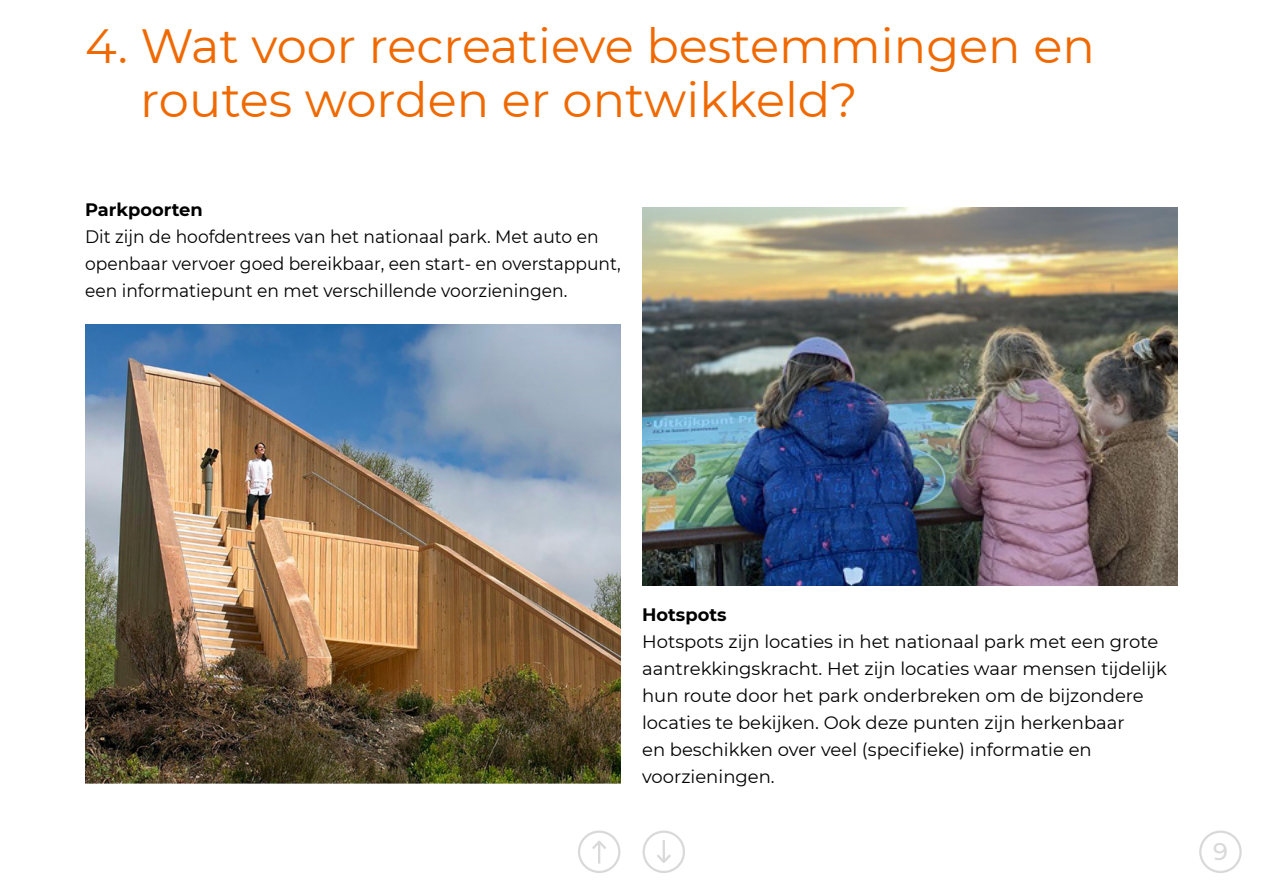
<style>
.page{position:relative;width:1263px;height:893px;background:#fff}
.page>*{position:absolute;margin:0;border:0;box-sizing:border-box;transform-origin:0 0}
._01___KOP{font:48px/54px "Montserrat";color:#f06900}
._01___KOP-2{font:500 24px "Montserrat";color:#d9d9d9}
._02___PLATTE_TEKST{font:18px/27px "Montserrat";color:#000}
._02___PLATTE_TEKST-2{font:18px/27px "Montserrat";color:#000;scale:.95 1}
._04___TUSSENKOPJE{font:700 18px "Montserrat";color:#000}
</style>
<div class="page">
<img style="left:85px;top:324px;width:536px;height:459px">
<img style="left:642px;top:207px;width:536px;height:378px">
<div style="left:578px;top:830px;width:42px;height:43px;border:2px solid #d9d9d9;border-radius:50%"></div>
<hr style="left:598px;top:842px;width:2px;height:22px;background:#d9d9d9">
<svg style="left:592px;top:841px;width:14px;height:11px"></svg>
<div style="left:1199px;top:830px;width:43px;height:43px;border:2px solid #d9d9d9;border-radius:50%"></div>
<div style="left:642px;top:830px;width:43px;height:43px;border:2px solid #d9d9d9;border-radius:50%"></div>
<hr style="left:663px;top:840px;width:2px;height:22px;background:#d9d9d9">
<svg style="left:657px;top:852px;width:14px;height:11px"></svg>
<p class="_01___KOP" style="left:140px;top:17px;width:956px;text-indent:-55px">4. Wat voor recreatieve bestemmingen en routes worden er ontwikkeld?</p>
<p class="_04___TUSSENKOPJE" style="left:85px;top:197px;width:119px">Parkpoorten</p>
<p class="_02___PLATTE_TEKST-2" style="left:85px;top:222px;width:565px">Dit zijn de hoofdentrees van het nationaal park. Met auto en openbaar vervoer goed bereikbaar, een start- en overstappunt, een informatiepunt en met verschillende voorzieningen.</p>
<p class="_04___TUSSENKOPJE" style="left:642px;top:602px;width:86px">Hotspots</p>
<p class="_02___PLATTE_TEKST" style="left:642px;top:627px;width:526px">Hotspots zijn locaties in het nationaal park met een grote aantrekkingskracht. Het zijn locaties waar mensen tijdelijk hun route door het park onderbreken om de bijzondere locaties te bekijken. Ook deze punten zijn herkenbaar<br>en beschikken over veel (specifieke) informatie en voorzieningen.</p>
<p class="_01___KOP-2" style="left:1213px;top:835px;width:16px">9</p>
</div>
